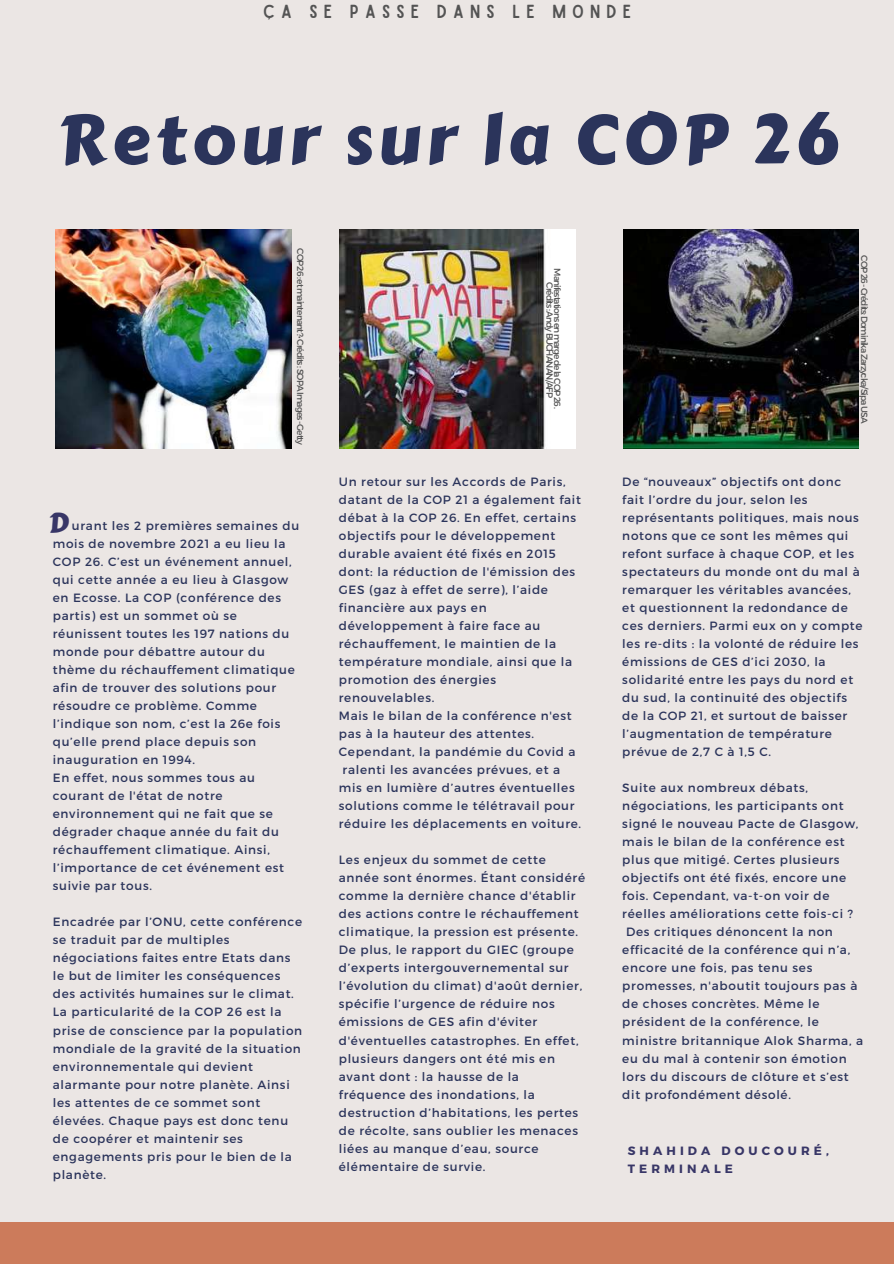
<style>
.page{position:relative;width:894px;height:1264px;background:#fff}
.page>*{position:absolute;margin:0;border:0;box-sizing:border-box;transform-origin:0 0}
.t1{font:68.7px "Carter One";letter-spacing:.075em;color:#2b345b}
.t2{font:27px "Carter One";color:#383667}
.t3{font:18px "Sailors";letter-spacing:.34em;color:#545454}
.t4{font:12px/18px "Montserrat";letter-spacing:.06em;color:#2b345b}
.t5{font:700 12px/18px "Montserrat";letter-spacing:.34em;color:#383667}
.t6{font:9px/7.5px "Montserrat";letter-spacing:-.1em;color:#545454;text-align:center}
</style>
<div class="page">
<div style="left:0;top:0;width:893px;height:1263px;background:#ebe6e4"></div>
<img style="left:55px;top:229px;width:237px;height:220px">
<img style="left:339px;top:229px;width:236px;height:220px">
<img style="left:623px;top:229px;width:235px;height:220px">
<div style="left:0;top:1221px;width:893px;height:42px;background:#cc7b5b"></div>
<h3 class="t3" style="left:263px;top:5px;width:369px">ÇA SE PASSE DANS LE MONDE</h3>
<h1 class="t1" style="left:57px;top:87px;width:782px">Retour sur la COP 26</h1>
<p class="t6" style="left:304px;top:248px;width:198px;rotate:90deg">COP 26 : et maintenant ?• Crédits : SOPA Images - Getty</p>
<p class="t6" style="left:868px;top:255px;width:169px;rotate:90deg">COP 26 - Crédits: Dominika Zarzycka/Sipa USA</p>
<p class="t6" style="left:561px;top:268px;width:142px;rotate:90deg">Manifestations en marge de la COP 26 .<br>Crédits : Andy BUCHANAN/AFP</p>
<h2 class="t2" style="left:49px;top:502px;width:22px">D</h2>
<p class="t4" style="left:53px;top:516px;width:248px;text-indent:19px">urant les 2 premières semaines du mois de novembre 2021 a eu lieu la<br>COP 26. C’est un événement annuel, qui cette année a eu lieu à Glasgow en Ecosse. La COP (conférence des partis) est un sommet où se réunissent toutes les 197 nations du monde pour débattre autour du thème du réchauffement climatique afin de trouver des solutions pour résoudre ce problème. Comme l’indique son nom, c’est la 26e fois qu’elle prend place depuis son inauguration en 1994.<br>En effet, nous sommes tous au courant de l'état de notre environnement qui ne fait que se dégrader chaque année du fait du réchauffement climatique. Ainsi, l’importance de cet événement est suivie par tous.</p>
<p class="t4" style="left:53px;top:912px;width:251px">Encadrée par l’ONU, cette conférence se traduit par de multiples négociations faites entre Etats dans le but de limiter les conséquences des activités humaines sur le climat.<br>La particularité de la COP 26 est la prise de conscience par la population mondiale de la gravité de la situation environnementale qui devient alarmante pour notre planète. Ainsi les attentes de ce sommet sont élevées. Chaque pays est donc tenu de coopérer et maintenir ses engagements pris pour le bien de la planète.</p>
<p class="t4" style="left:339px;top:472px;width:228px">Un retour sur les Accords de Paris,</p>
<p class="t4" style="left:339px;top:490px;width:243px">datant de la COP 21 a également fait</p>
<p class="t4" style="left:339px;top:508px;width:239px">débat à la COP 26. En effet, certains</p>
<p class="t4" style="left:339px;top:526px;width:218px">objectifs pour le développement</p>
<p class="t4" style="left:339px;top:544px;width:218px">durable avaient été fixés en 2015</p>
<p class="t4" style="left:339px;top:562px;width:238px">dont: la réduction de l'émission des</p>
<p class="t4" style="left:339px;top:580px;width:211px">GES (gaz à effet de serre), l’aide</p>
<p class="t4" style="left:339px;top:598px;width:149px">financière aux pays en</p>
<p class="t4" style="left:339px;top:616px;width:203px">développement à faire face au</p>
<p class="t4" style="left:339px;top:634px;width:219px">réchauffement, le maintien de la</p>
<p class="t4" style="left:339px;top:652px;width:235px">température mondiale, ainsi que la</p>
<p class="t4" style="left:339px;top:670px;width:159px">promotion des énergies</p>
<p class="t4" style="left:339px;top:688px;width:97px">renouvelables.</p>
<p class="t4" style="left:339px;top:706px;width:234px">Mais le bilan de la conférence n'est</p>
<p class="t4" style="left:339px;top:724px;width:197px">pas à la hauteur des attentes.</p>
<p class="t4" style="left:339px;top:742px;width:238px">Cependant, la pandémie du Covid a</p>
<p class="t4" style="left:342px;top:760px;width:219px">ralenti les avancées prévues, et a</p>
<p class="t4" style="left:339px;top:778px;width:237px">mis en lumière d’autres éventuelles</p>
<p class="t4" style="left:339px;top:796px;width:237px">solutions comme le télétravail pour</p>
<p class="t4" style="left:339px;top:814px;width:244px">réduire les déplacements en voiture.</p>
<p class="t4" style="left:339px;top:850px;width:248px">Les enjeux du sommet de cette année sont énormes. Étant considéré comme la dernière chance d'établir des actions contre le réchauffement climatique, la pression est présente.<br>De plus, le rapport du GIEC (groupe d’experts intergouvernemental sur l’évolution du climat) d'août dernier, spécifie l’urgence de réduire nos émissions de GES afin d'éviter d'éventuelles catastrophes. En effet, plusieurs dangers ont été mis en avant dont : la hausse de la fréquence des inondations, la destruction d’habitations, les pertes de récolte, sans oublier les menaces liées au manque d’eau, source élémentaire de survie.</p>
<p class="t4" style="left:622px;top:472px;width:242px">De “nouveaux” objectifs ont donc fait l’ordre du jour, selon les représentants politiques, mais nous notons que ce sont les mêmes qui refont surface à chaque COP, et les spectateurs du monde ont du mal à remarquer les véritables avancées, et questionnent la redondance de ces derniers. Parmi eux on y compte les re-dits : la volonté de réduire les émissions de GES d’ici 2030, la solidarité entre les pays du nord et du sud, la continuité des objectifs de la COP 21, et surtout de baisser l’augmentation de température prévue de 2,7 C à 1,5 C.</p>
<p class="t4" style="left:622px;top:778px;width:187px">Suite aux nombreux débats,</p>
<p class="t4" style="left:622px;top:796px;width:223px">négociations, les participants ont</p>
<p class="t4" style="left:622px;top:814px;width:238px">signé le nouveau Pacte de Glasgow,</p>
<p class="t4" style="left:622px;top:832px;width:224px">mais le bilan de la conférence est</p>
<p class="t4" style="left:622px;top:850px;width:219px">plus que mitigé. Certes plusieurs</p>
<p class="t4" style="left:622px;top:868px;width:225px">objectifs ont été fixés, encore une</p>
<p class="t4" style="left:622px;top:886px;width:209px">fois. Cependant, va-t-on voir de</p>
<p class="t4" style="left:622px;top:904px;width:232px">réelles améliorations cette fois-ci ?</p>
<p class="t4" style="left:626px;top:922px;width:208px">Des critiques dénoncent la non</p>
<p class="t4" style="left:622px;top:940px;width:229px">efficacité de la conférence qui n’a,</p>
<p class="t4" style="left:622px;top:958px;width:191px">encore une fois, pas tenu ses</p>
<p class="t4" style="left:622px;top:976px;width:236px">promesses, n'aboutit toujours pas à</p>
<p class="t4" style="left:622px;top:994px;width:199px">de choses concrètes. Même le</p>
<p class="t4" style="left:622px;top:1012px;width:198px">président de la conférence, le</p>
<p class="t4" style="left:622px;top:1030px;width:242px">ministre britannique Alok Sharma, a</p>
<p class="t4" style="left:622px;top:1048px;width:226px">eu du mal à contenir son émotion</p>
<p class="t4" style="left:622px;top:1066px;width:228px">lors du discours de clôture et s’est</p>
<p class="t4" style="left:622px;top:1084px;width:170px">dit profondément désolé.</p>
<p class="t5" style="left:627px;top:1141px;width:203px">SHAHIDA DOUCOURÉ,<br>TERMINALE</p>
</div>
